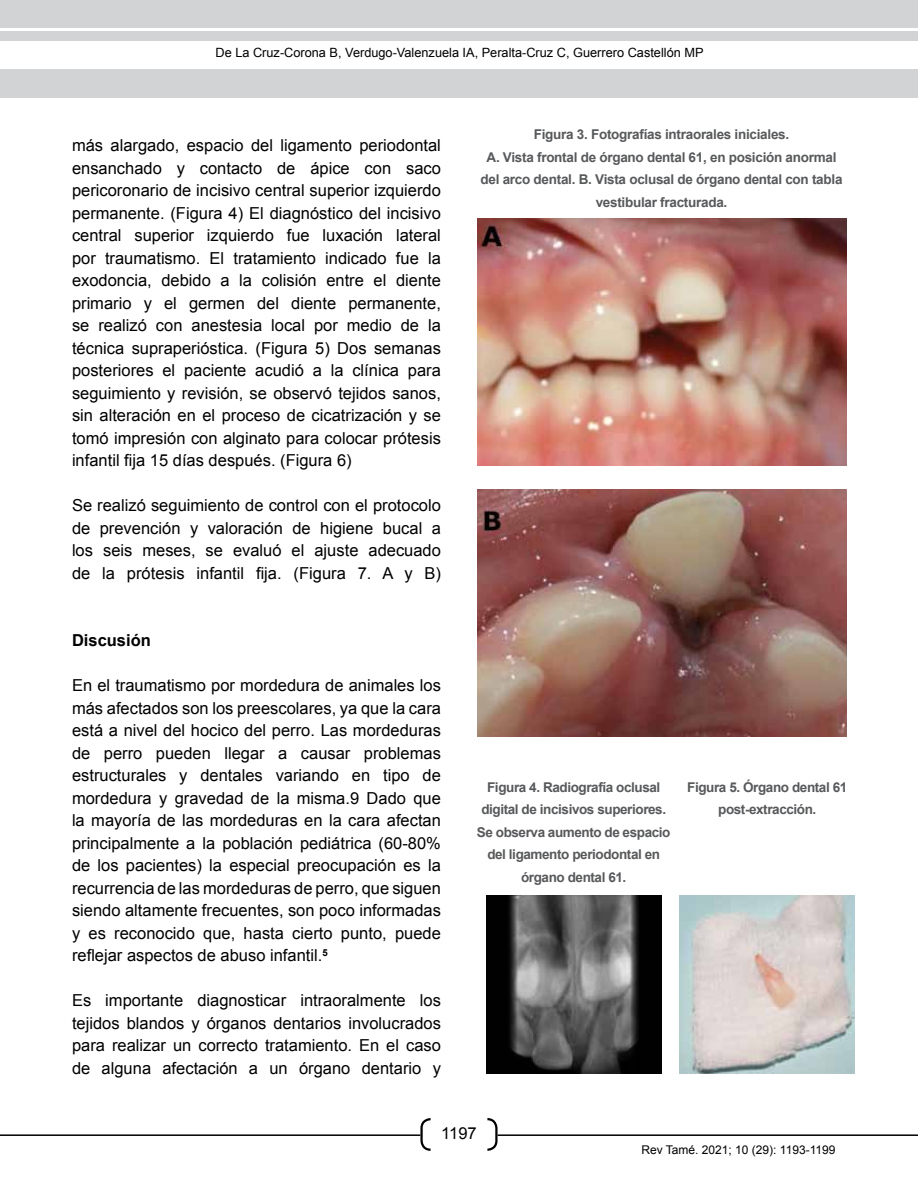
<style>
.page{position:relative;width:918px;height:1188px;background:#fff}
.page>*{position:absolute;margin:0;border:0;box-sizing:border-box;transform-origin:0 0}
.t1{font:16.5px/22.5px "Arial";color:#000;text-align:justify}
.t2{font:700 16.5px "Arial";color:#000}
.t3{font:700 13.5px/22.5px "Arial";letter-spacing:-.03em;color:#58595b;text-align:center}
.t4{font:12.75px "Arial";color:#000}
.t5{font:12px "Arial";color:#000}
</style>
<div class="page">
<hr style="left:0;top:1134px;width:420px;height:2px;background:#000">
<hr style="left:498px;top:1134px;width:420px;height:2px;background:#000">
<svg style="left:419px;top:1118px;width:12px;height:33px"></svg>
<svg style="left:487px;top:1118px;width:12px;height:33px"></svg>
<div style="left:0;top:0;width:918px;height:27px;background:#d1d3d4"></div>
<div style="left:0;top:69px;width:918px;height:29px;background:#d1d3d4"></div>
<div style="left:0;top:31px;width:918px;height:10px;background:#d1d3d4"></div>
<div style="left:486px;top:895px;width:176px;height:179px;background:#010101"></div>
<img style="left:509px;top:895px;width:130px;height:179px">
<img style="left:680px;top:895px;width:175px;height:179px">
<img style="left:477px;top:219px;width:369px;height:247px">
<img style="left:477px;top:490px;width:369px;height:246px">
<p class="t4" style="left:216px;top:44px;width:489px">De La Cruz-Corona B, Verdugo-Valenzuela IA, Peralta-Cruz C, Guerrero Castellón MP</p>
<p class="t1" style="left:72px;top:134px;width:371px">más alargado, espacio del ligamento periodontal ensanchado y contacto de ápice con saco pericoronario de incisivo central superior izquierdo permanente. (Figura 4) El diagnóstico del incisivo central superior izquierdo fue luxación lateral por traumatismo. El tratamiento indicado fue la exodoncia, debido a la colisión entre el diente primario y el germen del diente permanente, se realizó con anestesia local por medio de la técnica supraperióstica. (Figura 5) Dos semanas posteriores el paciente acudió a la clínica para seguimiento y revisión, se observó tejidos sanos, sin alteración en el proceso de cicatrización y se tomó impresión con alginato para colocar prótesis infantil fija 15 días después. (Figura 6)</p>
<p class="t1" style="left:72px;top:494px;width:370px">Se realizó seguimiento de control con el protocolo de prevención y valoración de higiene bucal a los seis meses, se evaluó el ajuste adecuado de la prótesis infantil fija. (Figura 7. A y B)</p>
<p class="t2" style="left:72px;top:630px;width:80px">Discusión</p>
<p class="t1" style="left:72px;top:674px;width:371px">En el traumatismo por mordedura de animales los más afectados son los preescolares, ya que la cara está a nivel del hocico del perro. Las mordeduras de perro pueden llegar a causar problemas estructurales y dentales variando en tipo de mordedura y gravedad de la misma.9 Dado que la mayoría de las mordeduras en la cara afectan principalmente a la población pediátrica (60-80% de los pacientes) la especial preocupación es la recurrencia de las mordeduras de perro, que siguen siendo altamente frecuentes, son poco informadas y es reconocido que, hasta cierto punto, puede reflejar aspectos de abuso infantil.<sup>5</sup></p>
<p class="t1" style="left:72px;top:989px;width:371px">Es importante diagnosticar intraoralmente los tejidos blandos y órganos dentarios involucrados para realizar un correcto tratamiento. En el caso de alguna afectación a un órgano dentario y</p>
<p class="t3" style="left:481px;top:124px;width:363px">Figura 3. Fotografías intraorales iniciales.<br>A. Vista frontal de órgano dental 61, en posición anormal del arco dental. B. Vista oclusal de órgano dental con tabla vestibular fracturada.</p>
<p class="t3" style="left:477px;top:776px;width:195px">Figura 4. Radiografía oclusal digital de incisivos superiores.<br>Se observa aumento de espacio del ligamento periodontal en órgano dental 61.</p>
<p class="t3" style="left:687px;top:776px;width:162px">Figura 5. Órgano dental 61 post-extracción.</p>
<p class="t1" style="left:441px;top:1122px;width:37px">1197</p>
<p class="t5" style="left:641px;top:1142px;width:196px">Rev Tamé. 2021; 10 (29): 1193-1199</p>
</div>
